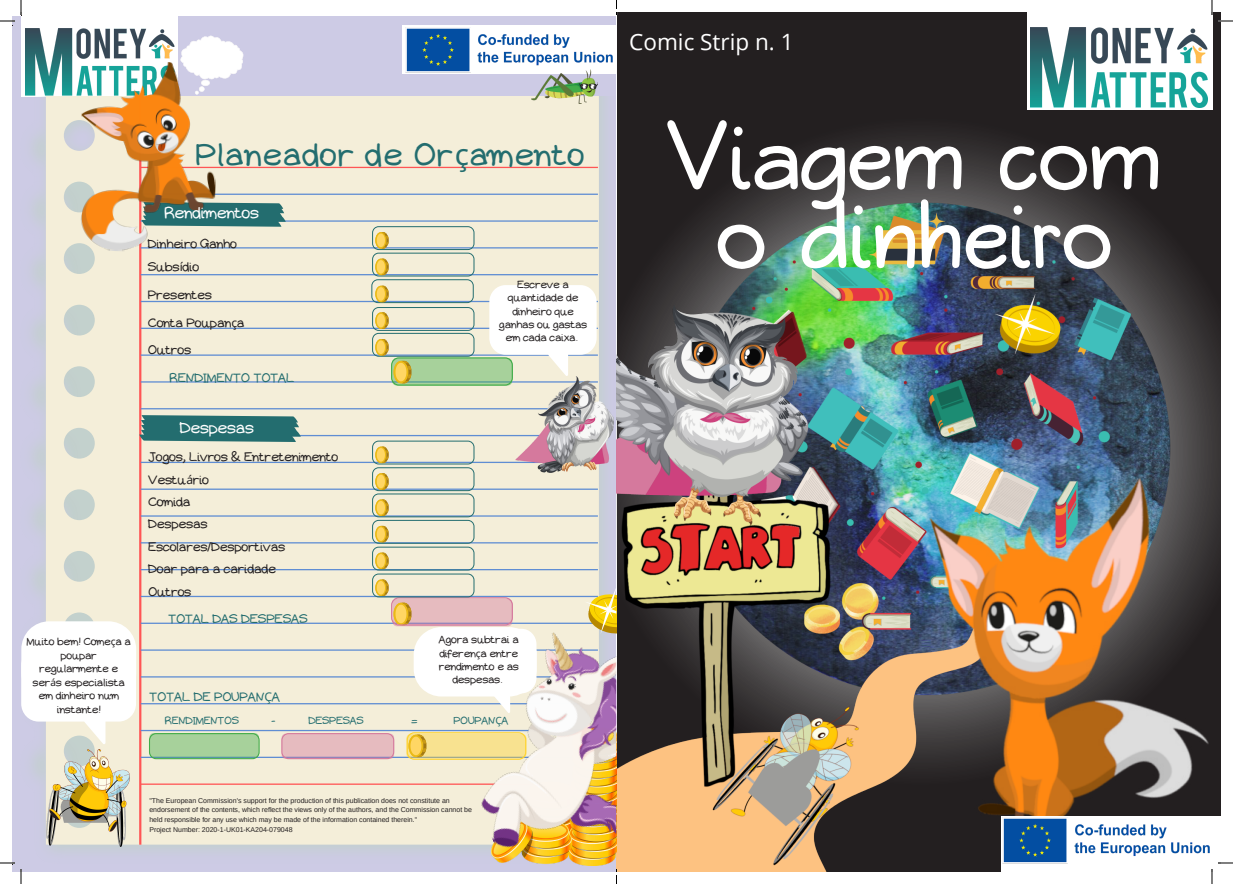
<style>
.page{position:relative;width:1233px;height:884px;background:#fff}
.page>*{position:absolute;margin:0;border:0;box-sizing:border-box;transform-origin:0 0}
.t1{font:76px/78.7px "Qikki Reg";color:#fff;text-align:center}
.t2{font:29.5px "Aka Acid GR Diary Girl";letter-spacing:.045em;color:#236d6f}
.t3{font:22.5px "Open Sans";color:#fff}
.t4{font:14.9px "Aka Acid GR Diary Girl";color:#fff}
.t5{font:11.9px/22.4px "Aka Acid GR Diary Girl";color:#231f20}
.t6{font:11.9px "Aka Acid GR Diary Girl";color:#236d6f}
.t7{font:10px/13.4px "Aka Acid GR Diary Girl";color:#231f20;text-align:center}
.t8{font:10px "Aka Acid GR Diary Girl";color:#236d6f}
.t9{font:7px/9.7px "Arimo";color:#231f20}
.s1{font-family:"Noto Sans"}
</style>
<div class="page">
<div style="left:616px;top:12px;width:604px;height:859px;background:#231f20"></div>
<svg style="left:616px;top:118px;width:604px;height:350px"></svg>
<img style="left:616px;top:199px;width:600px;height:672px">
<img style="left:909px;top:468px;width:311px;height:386px">
<div style="left:1027px;top:12px;width:185px;height:98px;background:#fff"></div>
<img style="left:1030px;top:27px;width:177px;height:81px">
<div style="left:1000px;top:816px;width:220px;height:55px;background:#fff"></div>
<img style="left:1002px;top:817px;width:208px;height:47px">
<div style="left:12px;top:16px;width:604px;height:855px;background:#cdcbe5"></div>
<div style="left:21px;top:16px;width:157px;height:81px;background:#fff"></div>
<div style="left:402px;top:25px;width:214px;height:49px;background:#fff"></div>
<img style="left:34px;top:97px;width:571px;height:754px">
<div style="left:46px;top:97px;width:553px;height:748px;background:#f4eed9"></div>
<hr style="left:139px;top:97px;width:2px;height:748px;background:#f55">
<hr style="left:141px;top:167px;width:457px;height:1px;background:#f55">
<hr style="left:141px;top:783px;width:457px;height:2px;background:#f55">
<hr style="left:141px;top:462px;width:457px;height:1px;background:#5f8dd3">
<hr style="left:141px;top:435px;width:457px;height:1px;background:#5f8dd3">
<hr style="left:141px;top:408px;width:457px;height:1px;background:#5f8dd3">
<hr style="left:141px;top:381px;width:457px;height:2px;background:#5f8dd3">
<hr style="left:141px;top:354px;width:457px;height:2px;background:#5f8dd3">
<hr style="left:141px;top:328px;width:457px;height:1px;background:#5f8dd3">
<hr style="left:141px;top:301px;width:457px;height:1px;background:#5f8dd3">
<hr style="left:141px;top:274px;width:457px;height:1px;background:#5f8dd3">
<hr style="left:141px;top:247px;width:457px;height:1px;background:#5f8dd3">
<hr style="left:141px;top:220px;width:457px;height:2px;background:#5f8dd3">
<hr style="left:141px;top:194px;width:457px;height:1px;background:#5f8dd3">
<hr style="left:141px;top:488px;width:457px;height:2px;background:#5f8dd3">
<hr style="left:141px;top:542px;width:457px;height:1px;background:#5f8dd3">
<hr style="left:141px;top:569px;width:457px;height:1px;background:#5f8dd3">
<hr style="left:141px;top:596px;width:457px;height:1px;background:#5f8dd3">
<hr style="left:141px;top:623px;width:457px;height:1px;background:#5f8dd3">
<hr style="left:141px;top:649px;width:457px;height:2px;background:#5f8dd3">
<hr style="left:141px;top:676px;width:457px;height:1px;background:#5f8dd3">
<hr style="left:141px;top:703px;width:457px;height:1px;background:#5f8dd3">
<hr style="left:141px;top:757px;width:457px;height:1px;background:#5f8dd3">
<hr style="left:141px;top:515px;width:457px;height:2px;background:#5f8dd3">
<hr style="left:141px;top:730px;width:457px;height:1px;background:#5f8dd3">
<svg style="left:139px;top:415px;width:162px;height:27px;background:#387777"></svg>
<img style="left:26px;top:28px;width:148px;height:67px">
<svg style="left:584px;top:587px;width:32px;height:23px"></svg>
<img style="left:46px;top:749px;width:83px;height:97px">
<img style="left:515px;top:377px;width:99px;height:95px">
<img style="left:425px;top:610px;width:191px;height:256px">
<img style="left:531px;top:74px;width:66px;height:29px">
<svg style="left:219px;top:202px;width:67px;height:25px;background:#3b7c7b"></svg>
<svg style="left:149px;top:733px;width:111px;height:26px"></svg>
<svg style="left:407px;top:732px;width:119px;height:28px;background:#f2da81"></svg>
<svg style="left:180px;top:36px;width:64px;height:43px"></svg>
<img style="left:78px;top:60px;width:141px;height:194px">
<svg style="left:371px;top:226px;width:225px;height:160px;background:#e3e5d2"></svg>
<div style="left:149px;top:733px;width:110px;height:25px;background:linear-gradient(to right,#a7d19b,#a6d19a);border-radius:4px"></div>
<svg style="left:281px;top:733px;width:113px;height:26px;background:#e0b2bb"></svg>
<img style="left:405px;top:27px;width:208px;height:47px">
<svg style="left:372px;top:441px;width:165px;height:272px;background:#e5e2d3"></svg>
<svg style="left:21px;top:621px;width:115px;height:124px;background:#f9f8f7"></svg>
<svg style="left:1218px;top:20px;width:15px;height:2px"></svg>
<svg style="left:1218px;top:862px;width:15px;height:2px"></svg>
<svg style="left:0;top:0;width:22px;height:22px"></svg>
<svg style="left:0;top:862px;width:22px;height:22px"></svg>
<svg style="left:1211px;top:0;width:1px;height:15px"></svg>
<svg style="left:1211px;top:869px;width:1px;height:15px"></svg>
<svg style="left:616px;top:0;width:2px;height:22px"></svg>
<svg style="left:616px;top:862px;width:7px;height:22px"></svg>
<p class="t2" style="left:196px;top:140px;width:390px">Planeador de Or<span class="s1">ç</span>amento</p>
<p class="t4" style="left:165px;top:205px;width:96px">Rendimentos</p>
<p class="t5" style="left:148px;top:233px;width:90px;line-height:23.2px">Dinheiro Ganho<br>Subs<span class="s1">í</span>dio</p>
<p class="t5" style="left:148px;top:284px;width:65px">Presentes</p>
<p class="t5" style="left:148px;top:312px;width:98px">Conta Poupan<span class="s1">ç</span>a</p>
<p class="t5" style="left:148px;top:340px;width:44px">Outros</p>
<p class="t6" style="left:170px;top:372px;width:126px">RENDIMENTO TOTAL</p>
<p class="t4" style="left:180px;top:420px;width:75px">Despesas</p>
<p class="t5" style="left:148px;top:447px;width:191px">Jogos, Livros &amp; Entretenimento<br>Vestu<span class="s1">á</span>rio<br>Comida<br>Despesas<br>Escolares/Desportivas<br>Doar para a caridade<br>Outros</p>
<p class="t6" style="left:168px;top:612px;width:141px">TOTAL DAS DESPESAS</p>
<p class="t7" style="left:499px;top:278px;width:90px">Escreve a quantidade de dinheiro que ganhas ou gastas em cada caixa.</p>
<p class="t7" style="left:27px;top:636px;width:106px">Muito bem! Come<span class="s1">ç</span>a a poupar regularmente e ser<span class="s1">á</span>s especialista em dinheiro num instante!</p>
<p class="t7" style="left:439px;top:634px;width:81px">Agora subtrai a diferen<span class="s1">ç</span>a entre rendimento e as despesas.</p>
<p class="t6" style="left:150px;top:690px;width:132px">TOTAL DE POUPAN<span class="s1">Ç</span>A</p>
<p class="t8" style="left:165px;top:716px;width:75px">RENDIMENTOS</p>
<p class="t8" style="left:272px;top:716px;width:5px">-</p>
<p class="t8" style="left:309px;top:716px;width:57px">DESPESAS</p>
<p class="t8" style="left:412px;top:716px;width:7px">=</p>
<p class="t8" style="left:454px;top:716px;width:56px">POUPAN<span class="s1">Ç</span>A</p>
<p class="t9" style="left:149px;top:795px;width:324px">"The European Commission's support for the production of this publication does not constitute an endorsement of the contents, which reflect the views only of the authors, and the Commission cannot be held responsible for any use which may be made of the information contained therein."<br>Project Number: 2020-1-UK01-KA204-079048</p>
<p class="t3" style="left:629px;top:26px;width:166px">Comic Strip n. 1</p>
<p class="t1" style="left:667px;top:122px;width:495px">Viagem com o dinheiro</p>
</div>
